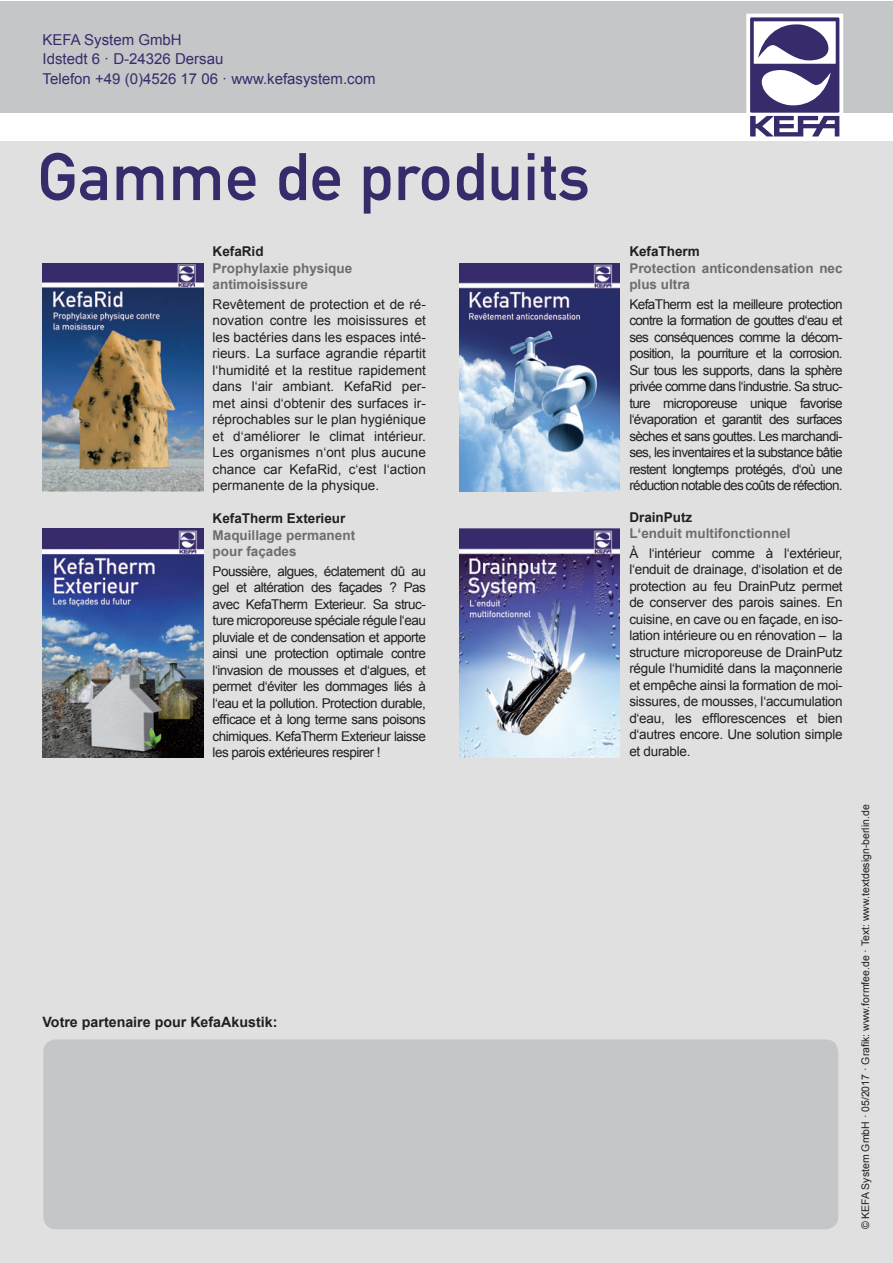
<style>
.page{position:relative;width:893px;height:1263px;background:#fff}
.page>*{position:absolute;margin:0;border:0;box-sizing:border-box;transform-origin:0 0}
.t1{font:66px "DIN Mittelschrift Std";letter-spacing:.005em;color:#382b6b}
.t2{font:15px/19.5px "Arial";color:#382b6b}
.t3{font:700 14.25px "Arial";color:#231f20}
.t4{font:13.5px/16.5px "Arial";letter-spacing:-.03em;color:#231f20;text-align:justify}
.t5{font:700 13.5px/16.5px "Arial";color:#6c6d70}
.t6{font:700 13.5px "Arial";color:#231f20}
.t7{font:10.5px "Arial";color:#231f20}
</style>
<div class="page">
<div style="left:0;top:1px;width:892px;height:112px;background:#c4c6c8"></div>
<div style="left:0;top:123px;width:892px;height:1140px;background:#e1e0e1"></div>
<div style="left:0;top:113px;width:892px;height:27px;background:#fff"></div>
<div style="left:746px;top:14px;width:97px;height:118px;background:#fff"></div>
<svg style="left:750px;top:17px;width:89px;height:119px"></svg>
<img style="left:43px;top:263px;width:160px;height:229px">
<img style="left:459px;top:263px;width:161px;height:229px">
<img style="left:459px;top:529px;width:161px;height:228px">
<img style="left:43px;top:529px;width:160px;height:228px">
<div style="left:43px;top:1039px;width:795px;height:190px;background:#c4c6c8;border-radius:13px"></div>
<p class="t2" style="left:43px;top:30px;width:335px">KEFA System GmbH<br>Idstedt 6 · D-24326 Dersau<br>Telefon +49 (0)4526 17 06 · www.kefasystem.com</p>
<h1 class="t1" style="left:38px;top:138px;width:554px">Gamme de produits</h1>
<p class="t6" style="left:213px;top:244px;width:53px">KefaRid</p>
<p class="t5" style="left:213px;top:260px;width:141px">Prophylaxie physique antimoisissure</p>
<p class="t4" style="left:213px;top:296px;width:215px">Revêtement de protection et de ré&shy;novation contre les moisissures et les bactéries dans les espaces inté&shy;rieurs. La surface agrandie répartit l‘humidité et la restitue rapidement dans l‘air ambiant. KefaRid per&shy;met ainsi d‘obtenir des surfaces ir&shy;réprochables sur le plan hygiénique et d‘améliorer le climat intérieur.<br>Les organismes n‘ont plus aucune chance car KefaRid, c‘est l‘action permanente de la physique.</p>
<p class="t6" style="left:213px;top:511px;width:134px">KefaTherm Exterieur</p>
<p class="t5" style="left:213px;top:527px;width:144px">Maquillage permanent pour façades</p>
<p class="t4" style="left:213px;top:563px;width:215px">Poussière, algues, éclatement dû au gel et altération des façades ? Pas avec KefaTherm Exterieur. Sa struc&shy;ture microporeuse spéciale régule l‘eau pluviale et de condensation et apporte ainsi une protection optimale contre l‘invasion de mousses et d‘algues, et permet d‘éviter les dommages liés à l‘eau et la pollution. Protection durable, efficace et à long terme sans poisons chimiques. KefaTherm Exterieur laisse les parois extérieures respirer !</p>
<p class="t3" style="left:43px;top:1014px;width:236px">Votre partenaire pour KefaAkustik:</p>
<p class="t6" style="left:629px;top:244px;width:72px">KefaTherm</p>
<p class="t5" style="left:629px;top:260px;width:215px">Protection anticondensation nec plus ultra</p>
<p class="t4" style="left:629px;top:296px;width:215px">KefaTherm est la meilleure protection contre la formation de gouttes d‘eau et ses conséquences comme la décom&shy;position, la pourriture et la corrosion.<br>Sur tous les supports, dans la sphère privée comme dans l‘industrie. Sa struc&shy;ture microporeuse unique favorise l‘évaporation et garantit des surfaces sèches et sans gouttes. Les marchandi&shy;ses, les inventaires et la substance bâtie restent longtemps protégés, d‘où une réduction notable des coûts de réfection.</p>
<p class="t6" style="left:629px;top:510px;width:65px">DrainPutz</p>
<p class="t5" style="left:629px;top:525px;width:163px">L‘enduit multifonctionnel</p>
<p class="t4" style="left:629px;top:545px;width:215px">À l‘intérieur comme à l‘extérieur, l‘enduit de drainage, d‘isolation et de protection au feu DrainPutz permet de conserver des parois saines. En cuisine, en cave ou en façade, en iso&shy;lation intérieure ou en rénovation – la structure microporeuse de DrainPutz régule l‘humidité dans la maçonnerie et empêche ainsi la formation de moi&shy;sissures, de mousses, l‘accumulation d‘eau, les efflorescences et bien d‘autres encore. Une solution simple et durable.</p>
<p class="t7" style="left:860px;top:1229px;width:426px;rotate:-90deg">© KEFA System GmbH · 05/2017 · Grafik: www.formfee.de · Text: www.textdesign-berlin.de</p>
</div>
